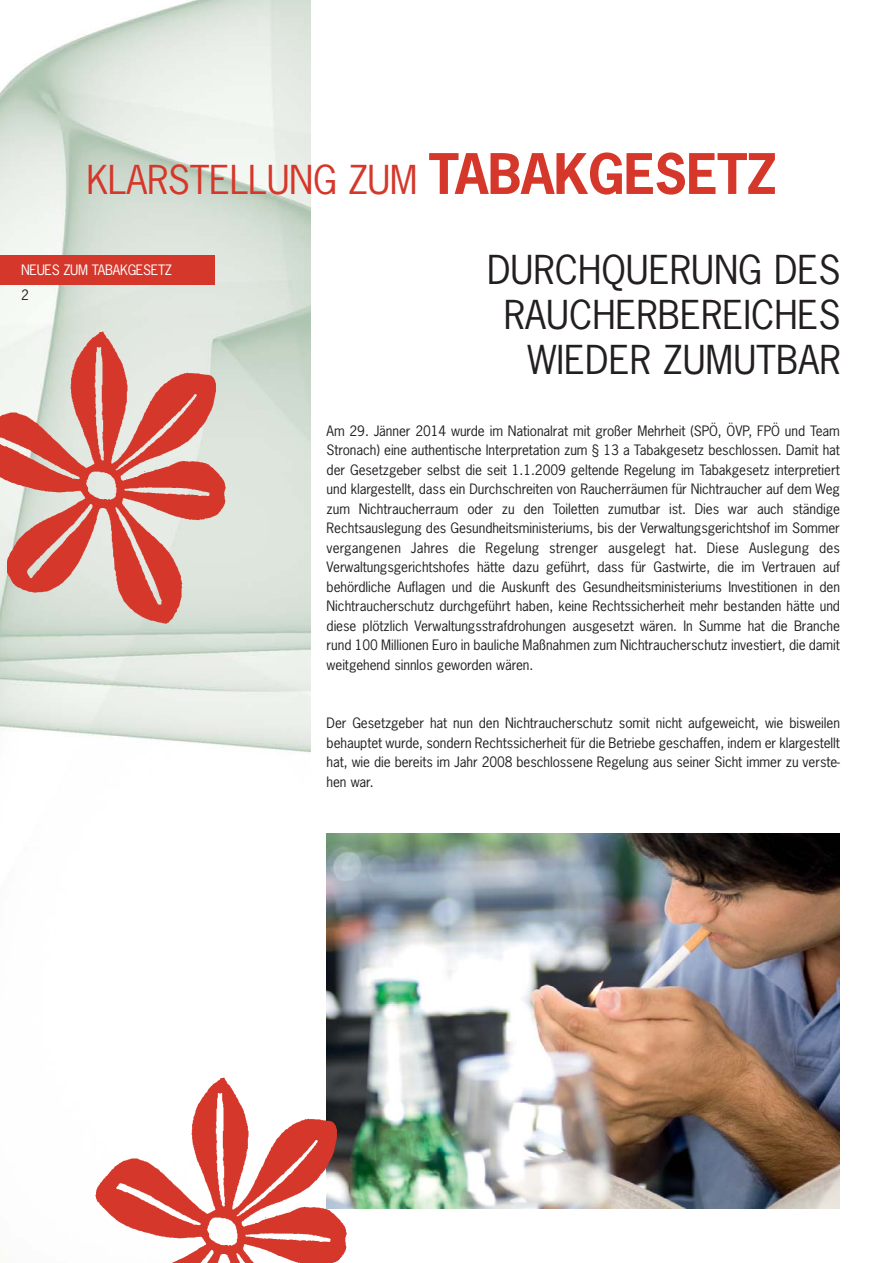
<style>
.page{position:relative;width:893px;height:1263px;background:#fff}
.page>*{position:absolute;margin:0;border:0;box-sizing:border-box;transform-origin:0 0}
.t1{font:37.5px/45px "News Gothic Std";color:#231f20;text-align:right}
.t2{font:37.5px "News Gothic Std";letter-spacing:-.01em;color:#d5372a}
.t3{font:13.5px/19.5px "News Gothic Std";letter-spacing:-.005em;color:#231f20;text-align:justify}
.t4{font:13.5px "News Gothic Std";letter-spacing:-.025em;color:#fff}
.s1{font-weight:700;font-size:52.5px}
</style>
<div class="page">
<img style="left:0;top:0;width:311px;height:753px">
<div style="left:0;top:255px;width:215px;height:30px;background:#d5372a"></div>
<img style="left:0;top:318px;width:249px;height:325px">
<img style="left:327px;top:834px;width:513px;height:375px">
<img style="left:95px;top:1063px;width:275px;height:200px">
<h1 class="t2" style="left:87px;top:165px;width:691px">KLARSTELLUNG ZUM <span class="s1">TABAKGESETZ</span></h1>
<p class="t4" style="left:21px;top:264px;width:153px">NEUES ZUM TABAKGESETZ</p>
<p class="t3" style="left:21px;top:286px;width:9px">2</p>
<h1 class="t1" style="left:487px;top:251px;width:355px">DURCHQUERUNG DES<br>RAUCHERBEREICHES<br>WIEDER ZUMUTBAR</h1>
<p class="t3" style="left:327px;top:422px;width:515px">Am 29. Jänner 2014 wurde im Nationalrat mit großer Mehrheit (SPÖ, ÖVP, FPÖ und Team Stronach) eine authentische Interpretation zum § 13 a Tabakgesetz beschlossen. Damit hat der Gesetzgeber selbst die seit 1.1.2009 geltende Regelung im Tabakgesetz interpretiert und klargestellt, dass ein Durchschreiten von Raucherräumen für Nichtraucher auf dem Weg zum Nichtraucherraum oder zu den Toiletten zumutbar ist. Dies war auch ständige Rechtsauslegung des Gesundheitsministeriums, bis der Verwaltungsgerichtshof im Sommer vergangenen Jahres die Regelung strenger ausgelegt hat. Diese Auslegung des Verwaltungsgerichtshofes hätte dazu geführt, dass für Gastwirte, die im Vertrauen auf behördliche Auflagen und die Auskunft des Gesundheitsministeriums Investitionen in den Nichtraucherschutz durchgeführt haben, keine Rechtssicherheit mehr bestanden hätte und diese plötzlich Verwaltungsstrafdrohungen ausgesetzt wären. In Summe hat die Branche rund 100 Millionen Euro in bauliche Maßnahmen zum Nichtraucherschutz investiert, die damit weitgehend sinnlos geworden wären.</p>
<p class="t3" style="left:327px;top:714px;width:515px">Der Gesetzgeber hat nun den Nichtraucherschutz somit nicht aufgeweicht, wie bisweilen behauptet wurde, sondern Rechtssicherheit für die Betriebe geschaffen, indem er klargestellt hat, wie die bereits im Jahr 2008 beschlossene Regelung aus seiner Sicht immer zu verste&shy;hen war.</p>
</div>
